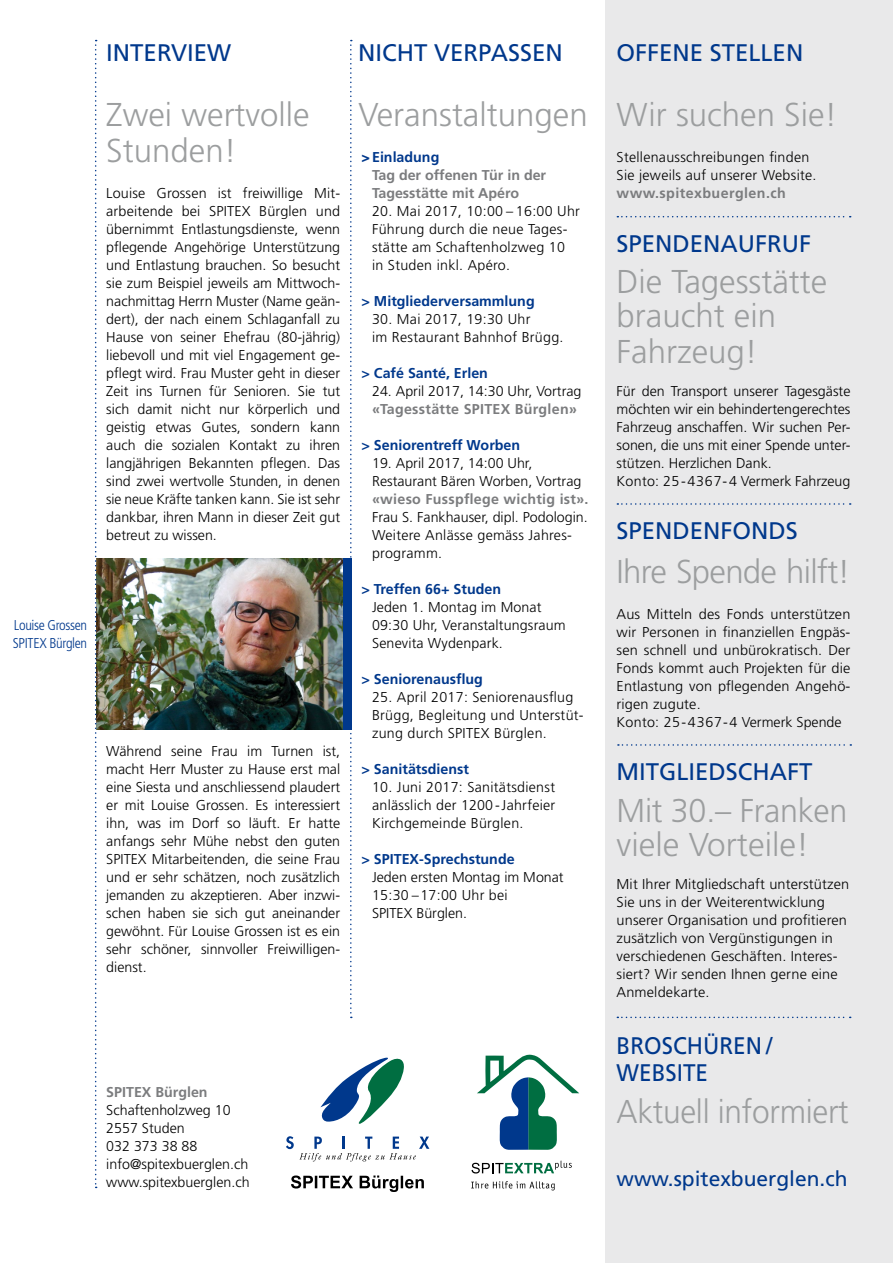
<style>
.page{position:relative;width:893px;height:1263px;background:#fff}
.page>*{position:absolute;margin:0;border:0;box-sizing:border-box;transform-origin:0 0}
.t1{font:300 33px/35.2px "Frutiger LT Std";color:#9c9e9f}
.t2{font:300 33px "Frutiger LT Std";color:#9c9e9f;scale:.96 1}
.t3{font:300 33px "Frutiger LT Std";letter-spacing:-.02em;color:#9c9e9f}
.t4{font:24px "Frutiger LT Std";color:#00388c}
.t5{font:24px/27px "Frutiger LT Std";color:#00388c;scale:.94 1}
.t6{font:21px "Frutiger LT Std";color:#00388c}
.t7{font:300 14.25px/18px "Frutiger LT Std";letter-spacing:.01em;color:#000}
.t8{font:700 14.25px "Frutiger LT Std";color:#00388c}
.t9{font:700 14.25px "Frutiger LT Std";letter-spacing:.02em;color:#7b7c7e}
.t10{font:700 14.25px/18px "Frutiger LT Std";color:#7b7c7e}
.t11{font:300 condensed 14.25px/18px "Frutiger LT Std";letter-spacing:-.025em;color:#00388c}
.s1{font-weight:900;color:#00388c}
.s2{color:#00388c}
</style>
<div class="page">
<div style="left:606px;top:0;width:287px;height:1263px;background:#e9e9ea"></div>
<img style="left:97px;top:558px;width:246px;height:171px">
<div style="left:343px;top:558px;width:9px;height:171px;background:#00388c"></div>
<svg style="left:320px;top:1058px;width:84px;height:66px"></svg>
<svg style="left:286px;top:1136px;width:143px;height:25px"></svg>
<svg style="left:291px;top:1175px;width:133px;height:17px"></svg>
<svg style="left:472px;top:1160px;width:100px;height:13px"></svg>
<svg style="left:471px;top:1181px;width:84px;height:9px"></svg>
<svg style="left:477px;top:1055px;width:102px;height:95px"></svg>
<svg style="left:95px;top:40px;width:2px;height:1148px"></svg>
<svg style="left:350px;top:40px;width:2px;height:978px"></svg>
<svg style="left:617px;top:216px;width:234px;height:1px"></svg>
<svg style="left:617px;top:503px;width:234px;height:2px"></svg>
<svg style="left:618px;top:744px;width:233px;height:2px"></svg>
<svg style="left:617px;top:1017px;width:234px;height:1px"></svg>
<p class="t11" style="left:13px;top:616px;width:76px">Louise Grossen<br>SPITEX Bürglen</p>
<h2 class="t4" style="left:106px;top:38px;width:22px">INTER</h2>
<h2 class="t4" style="left:171px;top:38px;width:62px">VIEW</h2>
<h2 class="t4" style="left:358px;top:38px;width:206px">NICHT VERPASSEN</h2>
<h2 class="t4" style="left:617px;top:38px;width:188px">OFFENE STELLEN</h2>
<h1 class="t1" style="left:106px;top:97px;width:205px;line-height:36px">Zwei wertvolle<br>Stunden!</h1>
<p class="t7" style="left:106px;top:184px;width:235px;text-align:justify">Louise Grossen ist freiwillige Mit&shy;arbeitende bei SPITEX Bürglen und übernimmt Entlastungsdienste, wenn pflegende Angehörige Unterstützung und Entlastung brauchen. So besucht sie zum Beispiel jeweils am Mittwoch&shy;nachmittag Herrn Muster (Name geän&shy;dert), der nach einem Schlaganfall zu Hause von seiner Ehefrau (80-jährig) liebevoll und mit viel Engagement ge&shy;pflegt wird. Frau Muster geht in dieser Zeit ins Turnen für Senioren. Sie tut sich damit nicht nur körperlich und geistig etwas Gutes, sondern kann auch die sozialen Kontakt zu ihren langjährigen Bekannten pflegen. Das sind zwei wertvolle Stunden, in denen sie neue Kräfte tanken kann. Sie ist sehr dankbar, ihren Mann in dieser Zeit gut betreut zu wissen.</p>
<p class="t7" style="left:106px;top:742px;width:235px;text-align:justify">Während seine Frau im Turnen ist, macht Herr Muster zu Hause erst mal eine Siesta und anschliessend plaudert er mit Louise Grossen. Es interessiert ihn, was im Dorf so läuft. Er hatte anfangs sehr Mühe nebst den guten SPITEX Mitarbeitenden, die seine Frau und er sehr schätzen, noch zusätzlich jemanden zu akzeptieren. Aber inzwi&shy;schen haben sie sich gut aneinander gewöhnt. Für Louise Grossen ist es ein sehr schöner, sinnvoller Freiwilligen&shy;dienst.</p>
<h1 class="t1" style="left:358px;top:97px;width:231px">Veranstaltungen</h1>
<p class="t10" style="left:372px;top:148px;width:176px;text-indent:-11px"><span class="s1">&gt;</span><span class="s2">Einladung<br></span>Tag der offenen Tür in der<br>Tagesstätte mit Apéro</p>
<p class="t7" style="left:372px;top:202px;width:209px">20. Mai 2017, 10:00 – 16:00 Uhr<br>Führung durch die neue Tages&shy;stätte am Schaftenholzweg 10<br>in Studen inkl. Apéro.</p>
<p class="t8" style="left:361px;top:293px;width:175px">&gt; Mitgliederversammlung</p>
<p class="t7" style="left:372px;top:310px;width:193px">30. Mai 2017, 19:30 Uhr<br>im Restaurant Bahnhof Brügg.</p>
<p class="t8" style="left:361px;top:365px;width:128px">&gt; Café Santé, Erlen</p>
<p class="t7" style="left:372px;top:382px;width:211px">24. April 2017, 14:30 Uhr, Vortrag</p>
<p class="t9" style="left:372px;top:401px;width:206px">«Tagesstätte SPITEX Bürglen»</p>
<p class="t8" style="left:361px;top:437px;width:160px">&gt; Seniorentreff Worben</p>
<p class="t7" style="left:372px;top:454px;width:211px">19. April 2017, 14:00 Uhr,<br>Restaurant Bären Worben, Vortrag</p>
<p class="t9" style="left:372px;top:491px;width:218px">«wieso Fusspflege wichtig ist».</p>
<p class="t7" style="left:372px;top:508px;width:217px">Frau S. Fankhauser, dipl. Podologin.<br>Weitere Anlässe gemäss Jahres&shy;programm.</p>
<p class="t8" style="left:361px;top:581px;width:141px">&gt; Treffen 66+ Studen</p>
<p class="t7" style="left:372px;top:598px;width:195px">Jeden 1. Montag im Monat<br>09:30 Uhr, Veranstaltungsraum<br>Senevita Wydenpark.</p>
<p class="t8" style="left:361px;top:671px;width:123px">&gt; Seniorenausflug</p>
<p class="t7" style="left:372px;top:688px;width:213px">25. April 2017: Seniorenausflug<br>Brügg, Begleitung und Unterstüt&shy;zung durch SPITEX Bürglen.</p>
<p class="t8" style="left:361px;top:761px;width:109px">&gt; Sanitätsdienst</p>
<p class="t7" style="left:372px;top:778px;width:185px;text-align:justify">10. Juni 2017: Sanitätsdienst anlässlich der 1200-Jahrfeier Kirchgemeinde Bürglen.</p>
<p class="t8" style="left:361px;top:851px;width:155px">&gt; SPITEX-Sprechstunde</p>
<p class="t7" style="left:372px;top:868px;width:193px">Jeden ersten Montag im Monat<br>15:30 – 17:00 Uhr bei<br>SPITEX Bürglen.</p>
<p class="t10" style="left:106px;top:1082px;width:103px">SPITEX Bürglen</p>
<p class="t7" style="left:106px;top:1101px;width:145px">Schaftenholzweg 10<br>2557 Studen<br>032 373 38 88 info@spitexbuerglen.ch www.spitexbuerglen.ch</p>
<h1 class="t1" style="left:617px;top:97px;width:222px">Wir suchen Sie!</h1>
<p class="t7" style="left:617px;top:148px;width:201px">Stellenausschreibungen finden<br>Sie jeweils auf unserer Website.</p>
<p class="t9" style="left:617px;top:185px;width:171px">www.spitexbuerglen.ch</p>
<h2 class="t4" style="left:617px;top:229px;width:17px">SPENDENAU</h2>
<h2 class="t4" style="left:755px;top:229px;width:57px">FRUF</h2>
<h1 class="t1" style="left:617px;top:264px;width:212px">Die Tagesstätte braucht ein<br>Fahrzeug!</h1>
<p class="t7" style="left:617px;top:382px;width:235px">Für den Transport unserer Tagesgäste möchten wir ein behindertengerechtes Fahrzeug anschaffen. Wir suchen Per&shy;sonen, die uns mit einer Spende unter&shy;stützen. Herzlichen Dank.<br>Konto: 25-4367-4 Vermerk Fahrzeug</p>
<h2 class="t4" style="left:617px;top:516px;width:16px">SPENDEN</h2>
<h2 class="t4" style="left:721px;top:516px;width:29px">FONDS</h2>
<h1 class="t3" style="left:617px;top:553px;width:235px">Ihre Spende hilft!</h1>
<p class="t7" style="left:617px;top:605px;width:235px">Aus Mitteln des Fonds unterstützen wir Personen in finanziellen Engpäs&shy;sen schnell und unbürokratisch. Der<br>Fonds kommt auch Projekten für die<br>Entlastung von pflegenden Angehö&shy;rigen zugute.<br>Konto: 25-4367-4 Vermerk Spende</p>
<h2 class="t4" style="left:617px;top:758px;width:95px">M ITGLIEDSCHA</h2>
<h2 class="t4" style="left:787px;top:758px;width:26px">FT</h2>
<h1 class="t1" style="left:617px;top:793px;width:232px;line-height:34.5px">Mit 30.– Franken viele Vorteile!</h1>
<p class="t7" style="left:617px;top:875px;width:234px">Mit Ihrer Mitgliedschaft unterstützen Sie uns in der Weiterentwicklung unserer Organisation und profitieren zusätzlich von Vergünstigungen in verschiedenen Geschäften. Interes&shy;siert? Wir senden Ihnen gerne eine Anmeldekarte.</p>
<h2 class="t5" style="left:617px;top:1032px;width:167px">BROSCHÜREN /<br>WEBSITE</h2>
<h1 class="t2" style="left:617px;top:1093px;width:243px">Aktuell informiert</h1>
<h3 class="t6" style="left:617px;top:1166px;width:233px">WWW.SPITEXBUERGLEN.CH</h3>
</div>
